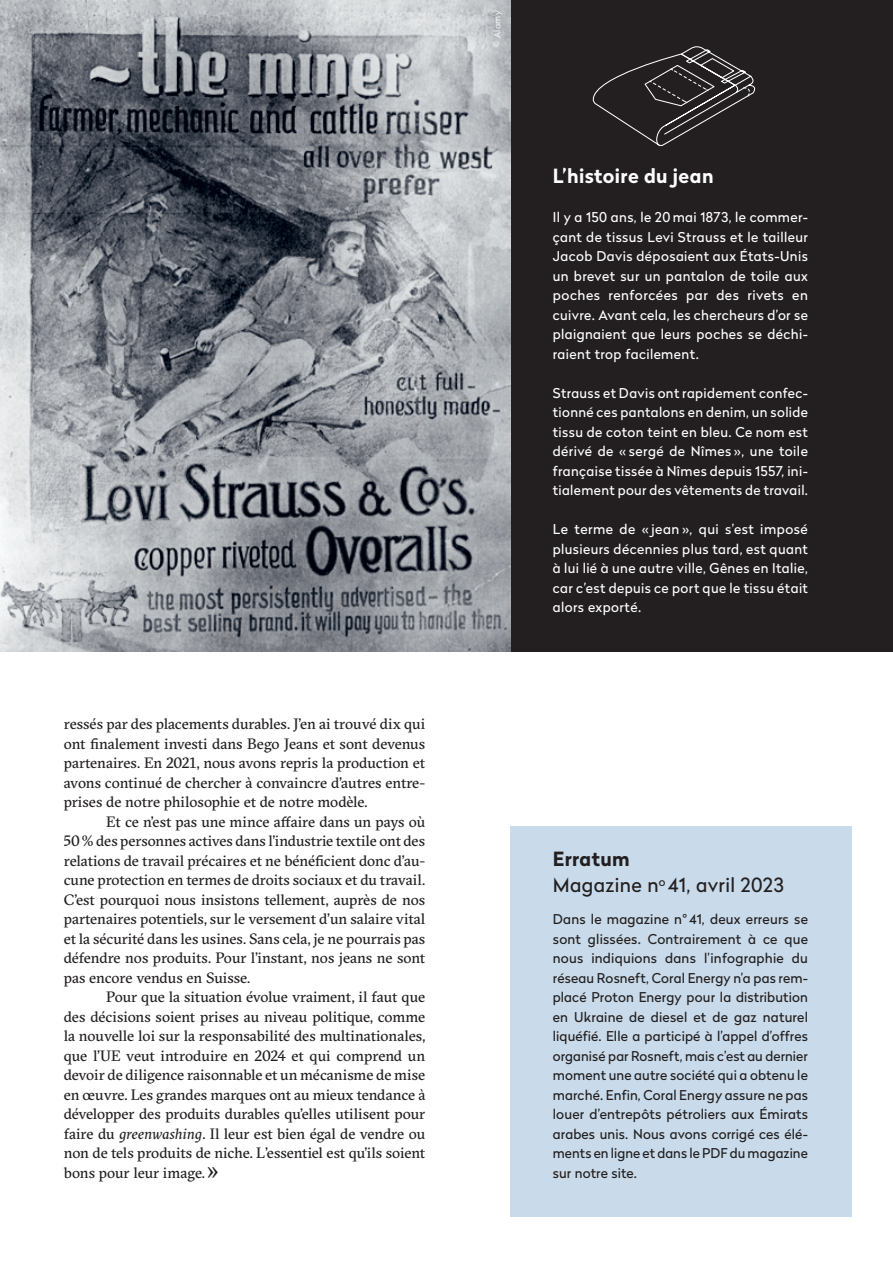
<style>
.page{position:relative;width:893px;height:1263px;background:#fff}
.page>*{position:absolute;margin:0;border:0;box-sizing:border-box;transform-origin:0 0}
.t1{font:19.5px/26.2px "Radikal";letter-spacing:.02em;color:#231f20}
.t2{font:700 19.5px "Radikal";letter-spacing:.02em;color:#fff}
.t3{font:15px/19.5px "GT Sectra";letter-spacing:-.005em;color:#231f20;text-align:justify}
.t4{font:13.5px/19.5px "Radikal";letter-spacing:.03em;color:#fff;text-align:justify}
.t5{font:13.5px/19.5px "Radikal";letter-spacing:.005em;color:#231f20;text-align:justify}
.t6{font:9px "Radikal";letter-spacing:.03em;color:#fff}
.s1{font-style:italic}
.s2{font-size:24px}
.s3{font-weight:700}
</style>
<div class="page">
<div style="left:510px;top:827px;width:342px;height:390px;background:#c9dbea"></div>
<div style="left:510px;top:0;width:383px;height:651px;background:#231f20"></div>
<svg style="left:592px;top:46px;width:164px;height:100px"></svg>
<img style="left:0;top:0;width:510px;height:651px">
<p class="t3" style="left:64px;top:714px;width:363px">ressés par des placements durables. J’en ai trouvé dix qui ont finalement investi dans Bego Jeans et sont devenus partenaires. En 2021, nous avons repris la production et avons continué de chercher à convaincre d’autres entre&shy;prises de notre philosophie et de notre modèle.</p>
<p class="t3" style="left:64px;top:812px;width:363px;text-indent:43px">Et ce n’est pas une mince affaire dans un pays où 50% des personnes actives dans l’industrie textile ont des relations de travail précaires et ne bénéficient donc d’au&shy;cune protection en termes de droits sociaux et du travail.<br>C’est pourquoi nous insistons tellement, auprès de nos partenaires potentiels, sur le versement d’un salaire vital et la sécurité dans les usines. Sans cela, je ne pourrais pas défendre nos produits. Pour l’instant, nos jeans ne sont pas encore vendus en Suisse.</p>
<p class="t3" style="left:64px;top:987px;width:363px;text-indent:43px">Pour que la situation évolue vraiment, il faut que des décisions soient prises au niveau politique, comme la nouvelle loi sur la responsabilité des multinationales, que l’UE veut introduire en 2024 et qui comprend un devoir de diligence raisonnable et un mécanisme de mise en œuvre. Les grandes marques ont au mieux tendance à développer des produits durables qu’elles utilisent pour faire du <span class="s1">greenwashing</span>. Il leur est bien égal de vendre ou non de tels produits de niche. L’essentiel est qu’ils soient bons pour leur image.<span class="s2">»</span></p>
<p class="t6" style="left:491px;top:47px;width:38px;rotate:-90deg">© Alamy</p>
<h1 class="t2" style="left:553px;top:162px;width:162px">L’histoire du jean</h1>
<p class="t4" style="left:553px;top:207px;width:257px">Il y a 150 ans, le 20 mai 1873, le commer&shy;çant de tissus Levi Strauss et le tailleur Jacob Davis déposaient aux États-Unis un brevet sur un pantalon de toile aux poches renforcées par des rivets en cuivre. Avant cela, les chercheurs d’or se plaignaient que leurs poches se déchi&shy;raient trop facilement.</p>
<p class="t4" style="left:553px;top:383px;width:257px">Strauss et Davis ont rapidement confec&shy;tionné ces pantalons en denim, un solide tissu de coton teint en bleu. Ce nom est dérivé de « sergé de Nîmes », une toile française tissée à Nîmes depuis 1557, ini&shy;tialement pour des vêtements de travail.</p>
<p class="t4" style="left:553px;top:519px;width:257px">Le terme de « jean », qui s’est imposé plusieurs décennies plus tard, est quant à lui lié à une autre ville, Gênes en Italie, car c’est depuis ce port que le tissu était alors exporté.</p>
<h1 class="t1" style="left:553px;top:845px;width:232px"><span class="s3">Erratum<br></span>Magazine n<sup>o</sup> 41, avril 2023</h1>
<p class="t5" style="left:553px;top:909px;width:257px">Dans le magazine n° 41, deux erreurs se sont glissées. Contrairement à ce que nous indiquions dans l’infographie du réseau Rosneft, Coral Energy n’a pas rem&shy;placé Proton Energy pour la distribution en Ukraine de diesel et de gaz naturel liquéfié. Elle a participé à l’appel d’offres organisé par Rosneft, mais c’est au dernier moment une autre société qui a obtenu le marché. Enfin, Coral Energy assure ne pas louer d’entrepôts pétroliers aux Émirats arabes unis. Nous avons corrigé ces élé&shy;ments en ligne et dans le PDF du magazine sur notre site.</p>
</div>
